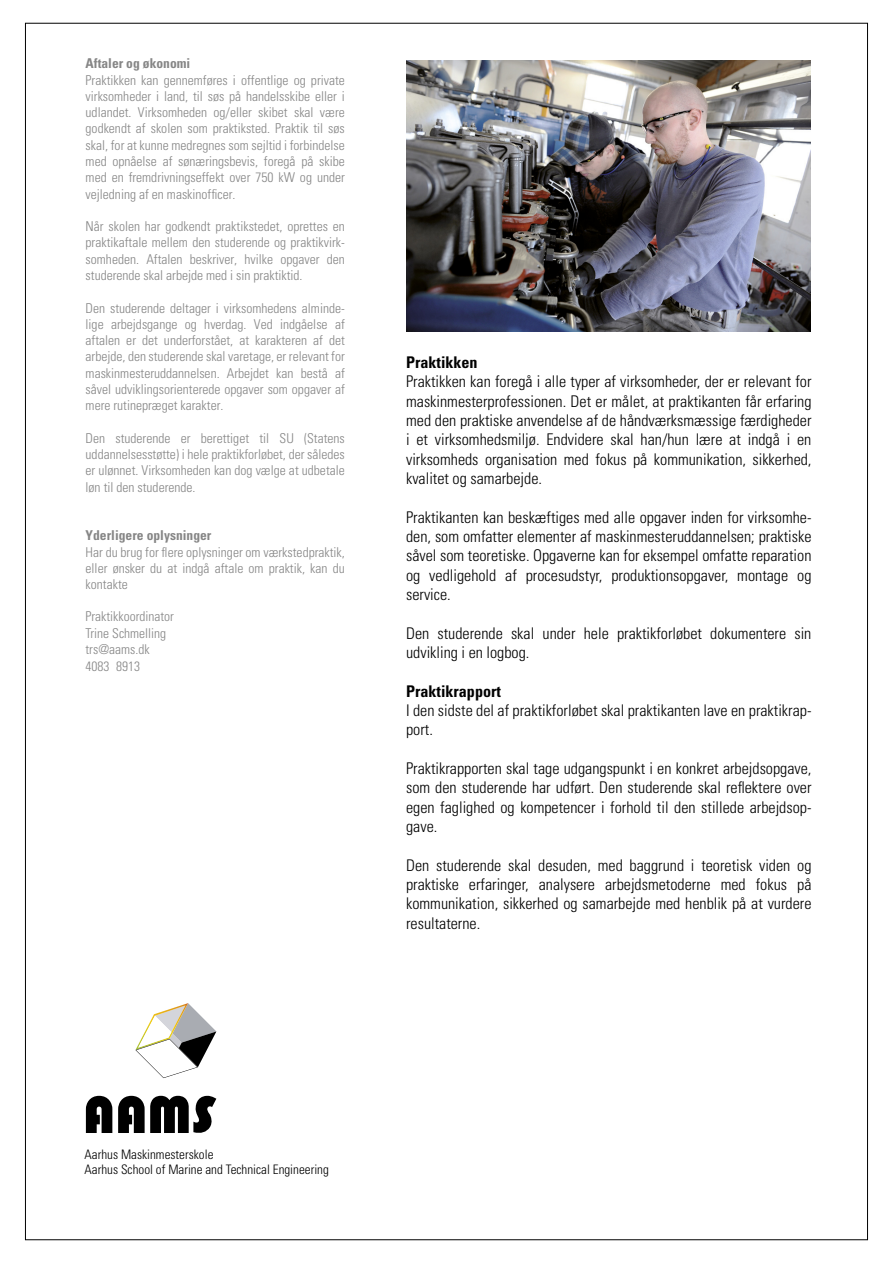
<style>
.page{position:relative;width:893px;height:1263px;background:#fff}
.page>*{position:absolute;margin:0;border:0;box-sizing:border-box;transform-origin:0 0}
.t1{font:300 condensed 16.05px/19.4px "Univers LT Std";color:#000;text-align:justify}
.t2{font:700 condensed 16.05px "Univers LT Std";color:#000}
.t3{font:300 condensed 13.5px/16.4px "Univers LT Std";color:#868686;text-align:justify}
.t4{font:300 condensed 13.5px/16.5px "Univers";color:#868686}
.t5{font:700 condensed 13.5px "Univers LT Std";color:#868686}
.t6{font:300 condensed 13.05px/14.5px "Univers LT Std";color:#000}
</style>
<div class="page">
<img style="left:406px;top:60px;width:404px;height:272px">
<svg style="left:86px;top:1096px;width:26px;height:37px"></svg>
<svg style="left:118px;top:1096px;width:98px;height:37px"></svg>
<svg style="left:135px;top:1003px;width:81px;height:75px"></svg>
<p class="t5" style="left:86px;top:58px;width:106px">Aftaler og økonomi</p>
<p class="t3" style="left:86px;top:73px;width:261px">Praktikken kan gennemføres i offentlige og private virksomheder i land, til søs på handelsskibe eller i udlandet. Virksomheden og/eller skibet skal være godkendt af skolen som praktiksted. Praktik til søs skal, for at kunne medregnes som sejltid i forbindelse med opnåelse af sønæringsbevis, foregå på skibe med en fremdrivningseffekt over 750 kW og under vejledning af en maskinofficer.</p>
<p class="t3" style="left:86px;top:219px;width:261px">Når skolen har godkendt praktikstedet, oprettes en praktikaftale mellem den studerende og praktikvirk&shy;somheden. Aftalen beskriver, hvilke opgaver den studerende skal arbejde med i sin praktiktid.</p>
<p class="t3" style="left:86px;top:300px;width:261px">Den studerende deltager i virksomhedens alminde&shy;lige arbejdsgange og hverdag. Ved indgåelse af aftalen er det underforstået, at karakteren af det arbejde, den studerende skal varetage, er relevant for maskinmesteruddannelsen. Arbejdet kan bestå af såvel udviklingsorienterede opgaver som opgaver af mere rutinepræget karakter.</p>
<p class="t3" style="left:86px;top:431px;width:261px">Den studerende er berettiget til SU (Statens uddannelsesstøtte) i hele praktikforløbet, der således er ulønnet. Virksomheden kan dog vælge at udbetale løn til den studerende.</p>
<p class="t5" style="left:86px;top:530px;width:127px">Yderligere oplysninger</p>
<p class="t3" style="left:86px;top:545px;width:261px">Har du brug for flere oplysninger om værkstedpraktik, eller ønsker du at indgå aftale om praktik, kan du kontakte</p>
<p class="t4" style="left:86px;top:610px;width:90px">Praktikkoordinator<br>Trine Schmelling trs@aams.dk<br>4083 8913</p>
<p class="t2" style="left:406px;top:356px;width:73px">Praktikken</p>
<p class="t1" style="left:406px;top:373px;width:407px">Praktikken kan foregå i alle typer af virksomheder, der er relevant for maskinmesterprofessionen. Det er målet, at praktikanten får erfaring med den praktiske anvendelse af de håndværksmæssige færdigheder i et virksomhedsmiljø. Endvidere skal han/hun lære at indgå i en virksomheds organisation med fokus på kommunikation, sikkerhed, kvalitet og samarbejde.</p>
<p class="t1" style="left:406px;top:508px;width:407px">Praktikanten kan beskæftiges med alle opgaver inden for virksomhe&shy;den, som omfatter elementer af maskinmesteruddannelsen; praktiske såvel som teoretiske. Opgaverne kan for eksempel omfatte reparation og vedligehold af procesudstyr, produktionsopgaver, montage og service.</p>
<p class="t1" style="left:406px;top:624px;width:407px">Den studerende skal under hele praktikforløbet dokumentere sin udvikling i en logbog.</p>
<p class="t2" style="left:406px;top:685px;width:96px">Praktikrapport</p>
<p class="t1" style="left:406px;top:702px;width:407px">I den sidste del af praktikforløbet skal praktikanten lave en praktikrap&shy;port.</p>
<p class="t1" style="left:406px;top:760px;width:407px">Praktikrapporten skal tage udgangspunkt i en konkret arbejdsopgave, som den studerende har udført. Den studerende skal reflektere over egen faglighed og kompetencer i forhold til den stillede arbejdsop&shy;gave.</p>
<p class="t1" style="left:406px;top:856px;width:407px">Den studerende skal desuden, med baggrund i teoretisk viden og praktiske erfaringer, analysere arbejdsmetoderne med fokus på kommunikation, sikkerhed og samarbejde med henblik på at vurdere resultaterne.</p>
<p class="t6" style="left:85px;top:1148px;width:246px">Aarhus Maskinmesterskole<br>Aarhus School of Marine and Technical Engineering</p>
</div>
